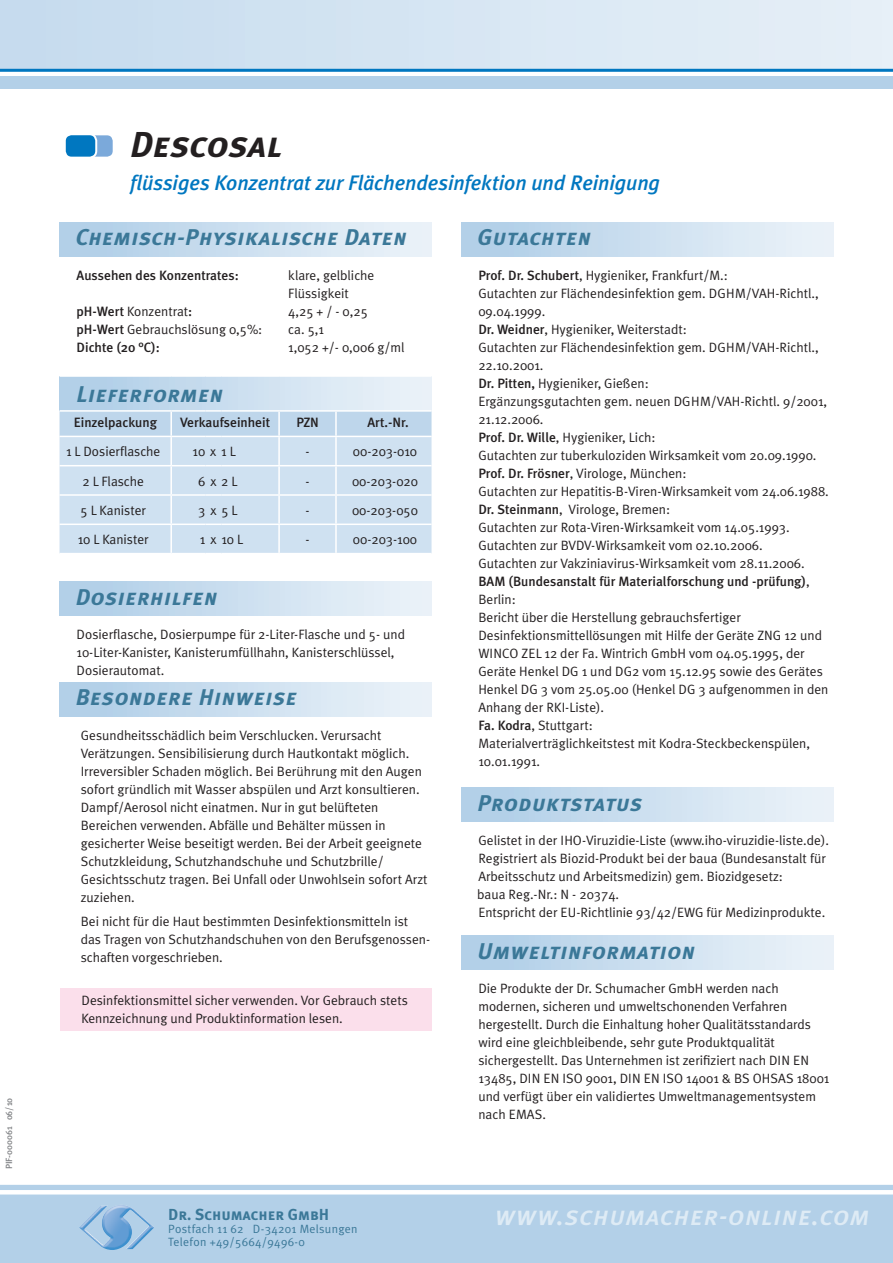
<style>
.page{position:relative;width:893px;height:1263px;background:#fff}
.page>*{position:absolute;margin:0;border:0;box-sizing:border-box;transform-origin:0 0}
.t1{font:italic 36px "Meta Plus Bold Caps";color:#231f20}
.t2{font:italic 27px "Meta Plus Medium Caps";letter-spacing:.025em;color:#deebf5}
.t3{font:italic 22.8px "Meta Plus Bold Caps";letter-spacing:.025em;color:#3b7898}
.t4{font:italic 500 21px "Meta Plus";letter-spacing:-.005em;color:#0077c0}
.t5{font:15.9px "Meta Plus Bold Caps";color:#3b7898}
.t6{font:13.5px/18px "Meta Plus Normal";color:#231f20}
.t7{font:500 13.5px "Meta Plus";color:#231f20}
.t8{font:12px/13.4px "Meta Plus Normal";letter-spacing:.025em;color:#3b7898}
.t9{font:500 9px "Meta Plus";color:#808285}
.s1{font-family:"Meta Plus";font-weight:500}
.s2{font-family:"Meta Plus Normal";font-weight:400}
</style>
<div class="page">
<div style="left:0;top:0;width:893px;height:69px;background:linear-gradient(to right,#c5dbee,#e7f0f7)"></div>
<hr style="left:0;top:69px;width:893px;height:3px;background:#0077c0">
<div style="left:0;top:76px;width:893px;height:13px;background:#b3d0e8"></div>
<div style="left:0;top:1185px;width:893px;height:78px;background:#b3d0e8"></div>
<hr style="left:0;top:1191px;width:893px;height:3px;background:#fff">
<img style="left:79px;top:1205px;width:75px;height:45px">
<div style="left:497px;top:1210px;width:371px;height:15px;background:#b3d0e8"></div>
<div style="left:60px;top:682px;width:372px;height:34px;background:linear-gradient(to right,#aecde7,#edf3f9)"></div>
<div style="left:461px;top:222px;width:372px;height:34px;background:linear-gradient(to right,#aecde7,#edf3f9)"></div>
<div style="left:60px;top:582px;width:372px;height:34px;background:linear-gradient(to right,#aecde7,#edf3f9)"></div>
<div style="left:82px;top:134px;width:32px;height:24px;background:#7ba9da;border-radius:7px"></div>
<div style="left:81px;top:133px;width:34px;height:26px;border:2px solid #fff;border-radius:7px"></div>
<div style="left:65px;top:134px;width:31px;height:24px;background:#0077c0;border-radius:7px"></div>
<div style="left:64px;top:133px;width:33px;height:26px;border:2px solid #fff;border-radius:7px"></div>
<div style="left:461px;top:788px;width:372px;height:34px;background:linear-gradient(to right,#aecde7,#edf3f9)"></div>
<div style="left:60px;top:222px;width:372px;height:34px;background:linear-gradient(to right,#aecde7,#edf3f9)"></div>
<div style="left:60px;top:376px;width:372px;height:35px;background:linear-gradient(to right,#aecde7,#edf3f9)"></div>
<hr style="left:60px;top:375px;width:111px;height:2px;background:#fff">
<hr style="left:171px;top:375px;width:34px;height:2px;background:#fff">
<svg style="left:205px;top:376px;width:16px;height:1px"></svg>
<hr style="left:221px;top:375px;width:58px;height:2px;background:#fff">
<hr style="left:279px;top:375px;width:57px;height:2px;background:#fff">
<hr style="left:336px;top:375px;width:96px;height:2px;background:#fff">
<svg style="left:60px;top:410px;width:372px;height:143px;background:#cfe1f0"></svg>
<div style="left:60px;top:989px;width:372px;height:42px;background:#fbdfeb"></div>
<div style="left:461px;top:935px;width:372px;height:34px;background:linear-gradient(to right,#aecde7,#edf3f9)"></div>
<p class="t9" style="left:4px;top:1169px;width:73px;rotate:-90deg">PIF-000061 06/10</p>
<h1 class="t1" style="left:130px;top:123px;width:154px">Descosal</h1>
<h3 class="t4" style="left:130px;top:170px;width:532px">flüssiges Konzentrat zur Flächendesinfektion und Reinigung</h3>
<h3 class="t3" style="left:76px;top:224px;width:333px">Chemisch-Physikalische Daten</h3>
<p class="t7" style="left:77px;top:267px;width:164px">Aussehen des Konzentrates:</p>
<p class="t6" style="left:288px;top:266px;width:88px">klare, gelbliche<br>Flüssigkeit</p>
<p class="t6" style="left:77px;top:302px;width:117px"><span class="s1">pH-Wert</span> Konzentrat<span class="s1">:</span></p>
<p class="t6" style="left:288px;top:302px;width:81px">4,25 + / - 0,25</p>
<p class="t6" style="left:77px;top:320px;width:187px"><span class="s1">pH-Wert</span> Gebrauchslösung 0,5%:</p>
<p class="t6" style="left:288px;top:320px;width:37px">ca. 5,1</p>
<p class="t7" style="left:77px;top:339px;width:85px">Dichte (20 °C):</p>
<p class="t6" style="left:288px;top:338px;width:118px">1,052 +/- 0,006 g/ml</p>
<h3 class="t3" style="left:77px;top:381px;width:148px">Lieferformen</h3>
<p class="t7" style="left:74px;top:415px;width:85px">Einzelpackung</p>
<p class="t7" style="left:180px;top:415px;width:91px">Verkaufseinheit</p>
<p class="t7" style="left:296px;top:415px;width:24px">PZN</p>
<p class="t7" style="left:367px;top:415px;width:43px">Art.-Nr.</p>
<p class="t6" style="left:66px;top:443px;width:96px">1 L Dosierflasche</p>
<p class="t6" style="left:193px;top:443px;width:45px">10x1 L</p>
<p class="t6" style="left:305px;top:443px;width:6px">-</p>
<p class="t6" style="left:353px;top:443px;width:66px">00-203-010</p>
<p class="t6" style="left:83px;top:472px;width:63px">2 L Flasche</p>
<p class="t6" style="left:198px;top:472px;width:41px">6x2 L</p>
<p class="t6" style="left:306px;top:472px;width:6px">-</p>
<p class="t6" style="left:352px;top:472px;width:67px">00-203-020</p>
<p class="t6" style="left:81px;top:501px;width:67px">5 L Kanister</p>
<p class="t6" style="left:198px;top:501px;width:41px">3x5 L</p>
<p class="t6" style="left:306px;top:501px;width:6px">-</p>
<p class="t6" style="left:352px;top:501px;width:67px">00-203-050</p>
<p class="t6" style="left:78px;top:530px;width:73px">10 L Kanister</p>
<p class="t6" style="left:200px;top:530px;width:45px">1x10 L</p>
<p class="t6" style="left:306px;top:530px;width:6px">-</p>
<p class="t6" style="left:353px;top:530px;width:66px">00-203-100</p>
<h3 class="t3" style="left:76px;top:584px;width:143px">Dosierhilfen</h3>
<p class="t6" style="left:77px;top:625px;width:330px">Dosierflasche, Dosierpumpe für 2-Liter-Flasche und 5- und<br>10-Liter-Kanister, Kanisterumfüllhahn, Kanisterschlüssel,<br>Dosierautomat.</p>
<h3 class="t3" style="left:76px;top:684px;width:223px">Besondere Hinweise</h3>
<p class="t6" style="left:81px;top:726px;width:348px">Gesundheitsschädlich beim Verschlucken. Verursacht Verätzungen. Sensibilisierung durch Hautkontakt möglich.<br>Irreversibler Schaden möglich. Bei Berührung mit den Augen sofort gründlich mit Wasser abspülen und Arzt konsultieren.<br>Dampf/Aerosol nicht einatmen. Nur in gut belüfteten Bereichen verwenden. Abfälle und Behälter müssen in gesicherter Weise beseitigt werden. Bei der Arbeit geeignete Schutzkleidung, Schutzhandschuhe und Schutzbrille/ Gesichtsschutz tragen. Bei Unfall oder Unwohlsein sofort Arzt zuziehen.</p>
<p class="t6" style="left:81px;top:912px;width:351px">Bei nicht für die Haut bestimmten Desinfektionsmitteln ist das Tragen von Schutzhandschuhen von den Berufsgenossen&shy;schaften vorgeschrieben.</p>
<h3 class="t3" style="left:477px;top:224px;width:115px">Gutachten</h3>
<p class="t6" style="left:478px;top:266px;width:352px"><span class="s1">Prof. Dr. Schubert</span>, Hygieniker, Frankfurt/M.:<br>Gutachten zur Flächendesinfektion gem. DGHM/VAH-Richtl., 09.04.1999.<br><span class="s1">Dr. Weidner</span>, Hygieniker, Weiterstadt:<br>Gutachten zur Flächendesinfektion gem. DGHM/VAH-Richtl., 22.10.2001.<br><span class="s1">Dr. Pitten,</span> Hygieniker, Gießen:<br>Ergänzungsgutachten gem. neuen DGHM/VAH-Richtl. 9/2001, 21.12.2006.<br><span class="s1">Prof. Dr. Wille</span>, Hygieniker, Lich:<br>Gutachten zur tuberkuloziden Wirksamkeit vom 20.09.1990.<br><span class="s1">Prof. Dr. Frösner</span>, Virologe, München:<br>Gutachten zur Hepatitis-B-Viren-Wirksamkeit vom 24.06.1988.<br><span class="s1">Dr. Steinmann</span>, Virologe, Bremen:<br>Gutachten zur Rota-Viren-Wirksamkeit vom 14.05.1993.<br>Gutachten zur BVDV-Wirksamkeit vom 02.10.2006.<br>Gutachten zur Vakziniavirus-Wirksamkeit vom 28.11.2006.</p>
<p class="t7" style="left:478px;top:573px;width:333px">BAM (Bundesanstalt für Materialforschung und -prüfung)<span class="s2">,</span></p>
<p class="t6" style="left:478px;top:590px;width:352px">Berlin:<br>Bericht über die Herstellung gebrauchsfertiger Desinfektionsmittellösungen mit Hilfe der Geräte ZNG 12 und WINCO ZEL 12 der Fa. Wintrich GmbH vom 04.05.1995, der Geräte Henkel DG 1 und DG2 vom 15.12.95 sowie des Gerätes Henkel DG 3 vom 25.05.00 (Henkel DG 3 aufgenommen in den Anhang der RKI-Liste).<br><span class="s1">Fa. Kodra</span>, Stuttgart:<br>Materialverträglichkeitstest mit Kodra-Steckbeckenspülen, 10.01.1991.</p>
<h3 class="t3" style="left:477px;top:790px;width:166px">Produktstatus</h3>
<p class="t6" style="left:477px;top:831px;width:353px">Gelistet in der IHO-Viruzidie-Liste (www.iho-viruzidie-liste.de).<br>Registriert als Biozid-Produkt bei der baua (Bundesanstalt für Arbeitsschutz und Arbeitsmedizin) gem. Biozidgesetz:<br>baua Reg.-Nr.: N - 20374.<br>Entspricht der EU-Richtlinie 93/42/EWG für Medizinprodukte.</p>
<h3 class="t3" style="left:477px;top:937px;width:219px">Umweltinformation</h3>
<p class="t6" style="left:81px;top:991px;width:328px">Desinfektionsmittel sicher verwenden. Vor Gebrauch stets<br>Kennzeichnung und Produktinformation lesen.</p>
<p class="t6" style="left:478px;top:979px;width:353px">Die Produkte der Dr. Schumacher GmbH werden nach modernen, sicheren und umweltschonenden Verfahren hergestellt. Durch die Einhaltung hoher Qualitätsstandards wird eine gleichbleibende, sehr gute Produktqualität sichergestellt. Das Unternehmen ist zerifiziert nach DIN EN 13485, DIN EN ISO 9001, DIN EN ISO 14001 &amp; BS OHSAS 18001 und verfügt über ein validiertes Umweltmanagementsystem nach EMAS.</p>
<p class="t5" style="left:168px;top:1205px;width:162px">Dr. Schumacher GmbH</p>
<p class="t8" style="left:168px;top:1222px;width:191px">Postfach 11 62 D-34201 Melsungen<br>Telefon +49/5664/9496-0</p>
<h2 class="t2" style="left:495px;top:1200px;width:376px">www.schumacher-online.com</h2>
</div>
